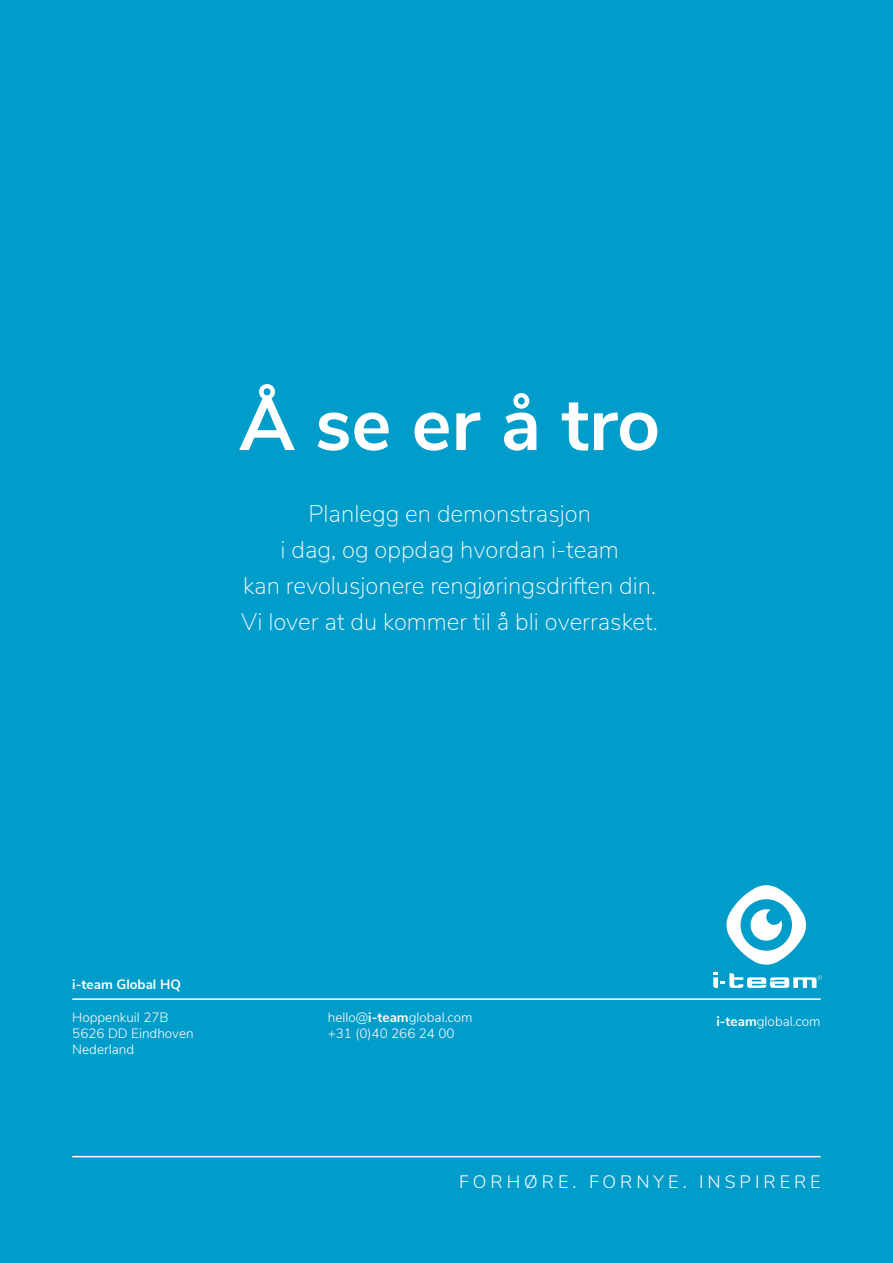
<style>
.page{position:relative;width:893px;height:1263px;background:#009cca}
.page>*{position:absolute;margin:0;border:0;box-sizing:border-box;transform-origin:0 0}
.t1{font:700 75px "Nunito Sans";color:#fff}
.t2{font:200 24px/36px "Nunito Sans";color:#fff;text-align:center}
.t3{font:300 18px "Nunito Sans";letter-spacing:.22em;color:#fff}
.t4{font:300 13.5px/16.2px "Nunito Sans";color:#fff}
.t5{font:700 13.5px "Nunito Sans";color:#fff}
.s1{font-weight:700}
</style>
<div class="page">
<hr style="left:72px;top:998px;width:749px;height:2px;background:#fff">
<hr style="left:72px;top:1156px;width:749px;height:1px;background:#fff">
<svg style="left:726px;top:885px;width:80px;height:80px"></svg>
<svg style="left:713px;top:973px;width:109px;height:15px"></svg>
<h1 class="t1" style="left:239px;top:369px;width:422px">Å se er å tro</h1>
<p class="t2" style="left:241px;top:495px;width:418px">Planlegg en demonstrasjon<br>i dag, og oppdag hvordan i-team<br>kan revolusjonere rengjøringsdriften din.<br>Vi lover at du kommer til å bli overrasket.</p>
<p class="t5" style="left:72px;top:974px;width:110px">i-team Global HQ</p>
<p class="t4" style="left:72px;top:1008px;width:123px">Hoppenkuil 27B<br>5626 DD Eindhoven<br>Nederland</p>
<p class="t4" style="left:328px;top:1008px;width:146px">hello@<span class="s1">i-team</span>global.com +31 (0)40 266 24 00</p>
<p class="t4" style="left:716px;top:1012px;width:106px"><span class="s1">i-team</span>global.com</p>
<p class="t3" style="left:459px;top:1169px;width:363px">FORHØRE. FORNYE. INSPIRERE</p>
</div>
